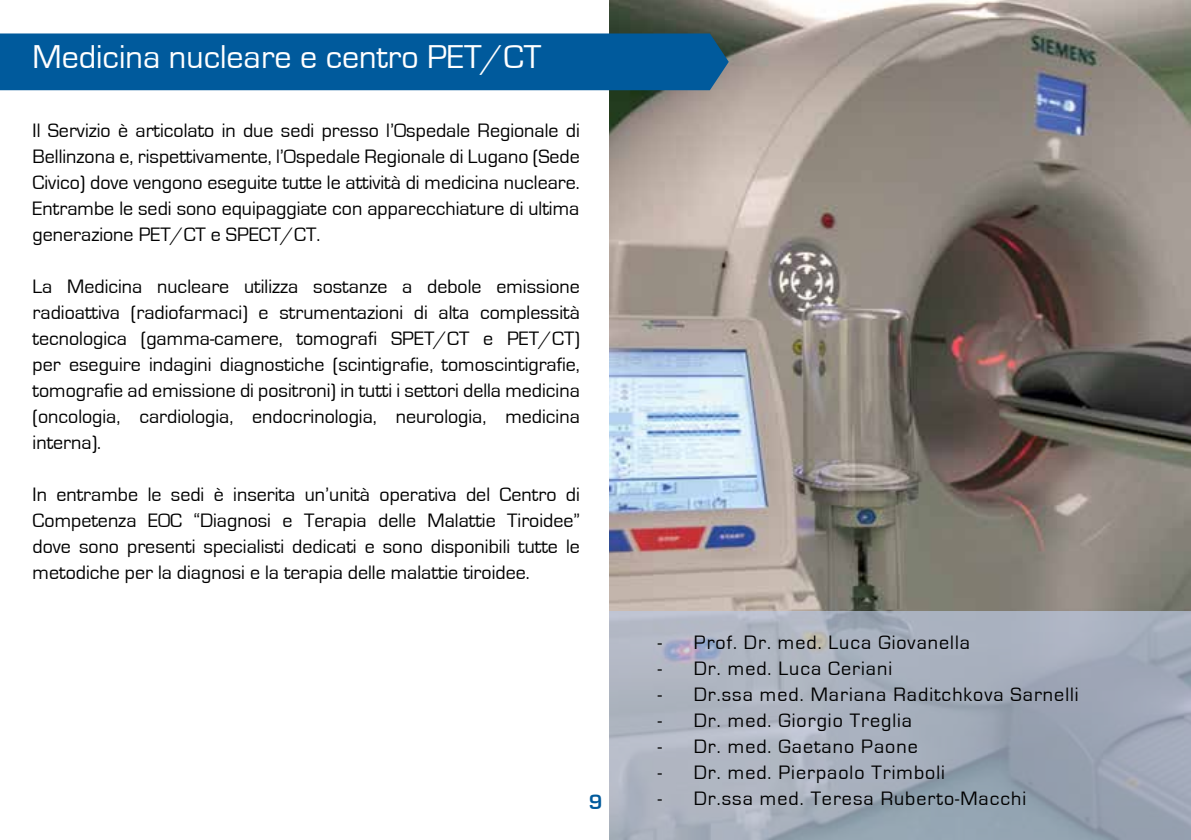
<style>
.page{position:relative;width:1191px;height:840px;background:#fff}
.page>*{position:absolute;margin:0;border:0;box-sizing:border-box;transform-origin:0 0}
.t1{font:34px "Eurostile";color:#fff}
.t2{font:20px/26px "Eurostile";letter-spacing:.05em;color:#000;text-align:justify}
.t3{font:600 19.2px "Eurostile";color:#005a9c}
</style>
<div class="page">
<img style="left:609px;top:0;width:582px;height:611px">
<svg style="left:609px;top:611px;width:582px;height:228px;background:#a5adbb"></svg>
<div style="left:0;top:33px;width:729px;height:57px;background:#005a9c"></div>
<h1 class="t1" style="left:33px;top:39px;width:510px">Medicina nucleare e centro PET/CT</h1>
<p class="t2" style="left:33px;top:117px;width:549px">Il Servizio è articolato in due sedi presso l’Ospedale Regionale di Bellinzona e, rispettivamente, l’Ospedale Regionale di Lugano (Sede Civico) dove vengono eseguite tutte le attività di medicina nucleare.<br>Entrambe le sedi sono equipaggiate con apparecchiature di ultima generazione PET/CT e SPECT/CT.</p>
<p class="t2" style="left:33px;top:273px;width:549px">La Medicina nucleare utilizza sostanze a debole emissione radioattiva (radiofarmaci) e strumentazioni di alta complessità tecnologica (gamma-camere, tomografi SPET/CT e PET/CT) per eseguire indagini diagnostiche (scintigrafie, tomoscintigrafie, tomografie ad emissione di positroni) in tutti i settori della medicina (oncologia, cardiologia, endocrinologia, neurologia, medicina interna).</p>
<p class="t2" style="left:33px;top:481px;width:549px">In entrambe le sedi è inserita un’unità operativa del Centro di Competenza EOC “Diagnosi e Terapia delle Malattie Tiroidee” dove sono presenti specialisti dedicati e sono disponibili tutte le metodiche per la diagnosi e la terapia delle malattie tiroidee.</p>
<p class="t3" style="left:589px;top:789px;width:15px">9</p>
<p class="t2" style="left:658px;top:629px;width:313px">- Prof. Dr. med. Luca Giovanella</p>
<p class="t2" style="left:658px;top:655px;width:236px">- Dr. med. Luca Ceriani</p>
<p class="t2" style="left:658px;top:681px;width:422px">- Dr.ssa med. Mariana Raditchkova Sarnelli</p>
<p class="t2" style="left:658px;top:707px;width:256px">- Dr. med. Giorgio Treglia</p>
<p class="t2" style="left:658px;top:733px;width:261px">- Dr. med. Gaetano Paone</p>
<p class="t2" style="left:658px;top:759px;width:288px">- Dr. med. Pierpaolo Trimboli</p>
<p class="t2" style="left:658px;top:785px;width:370px">- Dr.ssa med. Teresa Ruberto-Macchi</p>
</div>
